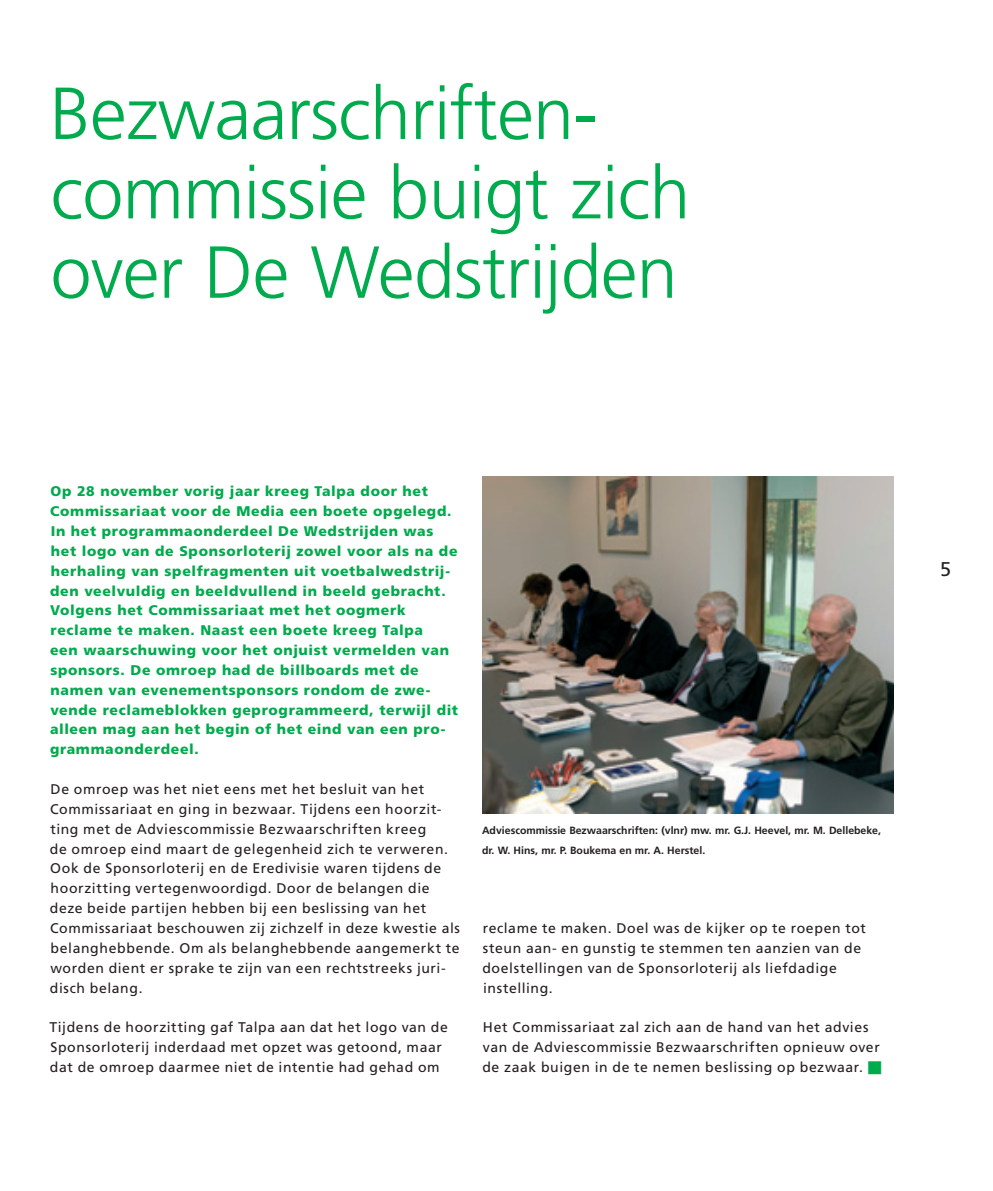
<style>
.page{position:relative;width:993px;height:1191px;background:#fff}
.page>*{position:absolute;margin:0;border:0;box-sizing:border-box;transform-origin:0 0}
.t1{font:300 73.5px/79.5px "Frutiger";letter-spacing:-.01em;color:#00ab4d}
.t2{font:19.78px "Frutiger";color:#231f20}
.t3{font:14px/19.8px "Frutiger";letter-spacing:.045em;color:#231f20}
.t4{font:900 14px/19.8px "Frutiger";letter-spacing:.045em;color:#00ab4d}
.t5{font:700 10.5px/19.8px "Frutiger";color:#231f20}
.s1{color:#00ab4d}
</style>
<div class="page">
<img style="left:482px;top:476px;width:411px;height:338px">
<h1 class="t1" style="left:50px;top:79px;width:642px">Bezwaarschriften&shy;commissie buigt zich over De Wedstrijden</h1>
<p class="t4" style="left:50px;top:482px;width:409px">Op 28 november vorig jaar kreeg Talpa door het Commissariaat voor de Media een boete opgelegd.<br>In het programmaonderdeel De Wedstrijden was het logo van de Sponsorloterij zowel voor als na de herhaling van spelfragmenten uit voetbalwedstrij&shy;den veelvuldig en beeldvullend in beeld gebracht.<br>Volgens het Commissariaat met het oogmerk reclame te maken. Naast een boete kreeg Talpa<br>een waarschuwing voor het onjuist vermelden van sponsors. De omroep had de billboards met de namen van evenementsponsors rondom de zwe&shy;vende reclameblokken geprogrammeerd, terwijl dit alleen mag aan het begin of het eind van een pro&shy;grammaonderdeel.</p>
<p class="t3" style="left:50px;top:780px;width:411px">De omroep was het niet eens met het besluit van het Commissariaat en ging in bezwaar. Tijdens een hoorzit&shy;ting met de Adviescommissie Bezwaarschriften kreeg<br>de omroep eind maart de gelegenheid zich te verweren.<br>Ook de Sponsorloterij en de Eredivisie waren tijdens de hoorzitting vertegenwoordigd. Door de belangen die deze beide partijen hebben bij een beslissing van het Commissariaat beschouwen zij zichzelf in deze kwestie als belanghebbende. Om als belanghebbende aangemerkt te worden dient er sprake te zijn van een rechtstreeks juri&shy;disch belang.</p>
<p class="t3" style="left:49px;top:1018px;width:400px">Tijdens de hoorzitting gaf Talpa aan dat het logo van de<br>Sponsorloterij inderdaad met opzet was getoond, maar dat de omroep daarmee niet de intentie had gehad om</p>
<p class="t5" style="left:482px;top:821px;width:400px">Adviescommissie Bezwaarschriften: (vlnr) mw. mr. G.J. Heevel, mr. M. Dellebeke, dr. W. Hins, mr. P. Boukema en mr. A. Herstel.</p>
<p class="t3" style="left:482px;top:919px;width:385px">reclame te maken. Doel was de kijker op te roepen tot steun aan- en gunstig te stemmen ten aanzien van de doelstellingen van de Sponsorloterij als liefdadige instelling.</p>
<p class="t3" style="left:482px;top:1018px;width:401px">Het Commissariaat zal zich aan de hand van het advies van de Adviescommissie Bezwaarschriften opnieuw over de zaak buigen in de te nemen beslissing op bezwaar. <span class="s1">■</span></p>
<h2 class="t2" style="left:939px;top:561px;width:13px">5</h2>
</div>
